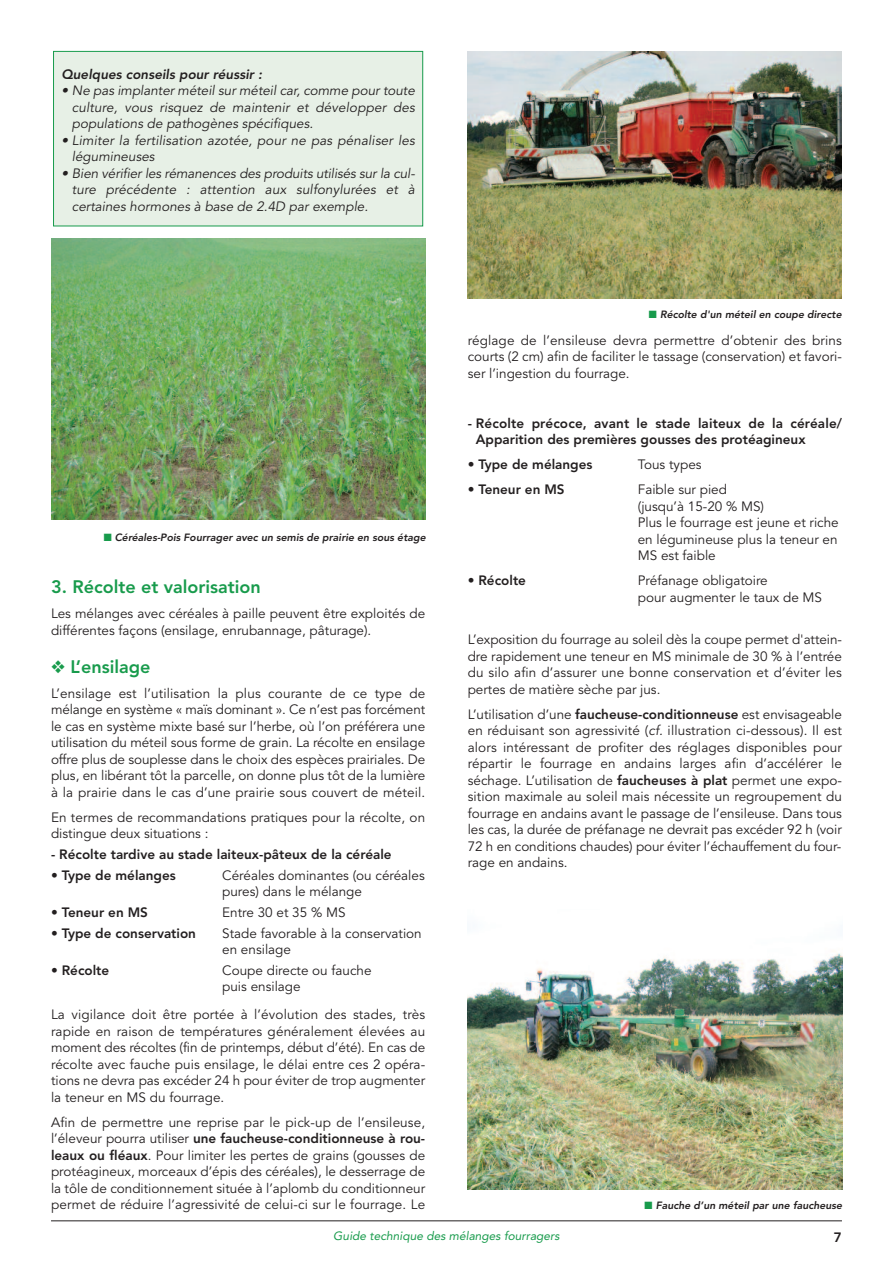
<style>
.page{position:relative;width:893px;height:1263px;background:#fff}
.page>*{position:absolute;margin:0;border:0;box-sizing:border-box;transform-origin:0 0}
.t1{font:800 18px "Avenir";color:#189b4c}
.t2{font:13.5px/16.5px "Avenir";color:#231f20}
.t3{font:italic 13.5px/16.5px "Avenir";color:#231f20;text-align:justify}
.t4{font:800 13.5px/16.5px "Avenir";color:#231f20}
.t5{font:italic 800 13.5px "Avenir";color:#231f20}
.t6{font:italic 12px "Avenir";color:#189b4c}
.t7{font:italic 800 10.5px "Avenir";color:#231f20}
.s1{color:#189b4c}
.s2{font-weight:800}
.s3{font-style:italic}
</style>
<div class="page">
<div style="left:54px;top:52px;width:368px;height:174px;background:#e7f0e6"></div>
<div style="left:53px;top:51px;width:370px;height:175px;border:1px solid #189b4c"></div>
<hr style="left:51px;top:1220px;width:791px;height:1px;background:#231f20">
<img style="left:51px;top:238px;width:375px;height:282px">
<img style="left:467px;top:51px;width:375px;height:247px">
<img style="left:468px;top:953px;width:374px;height:236px">
<p class="t5" style="left:61px;top:66px;width:202px">Quelques conseils pour réussir :</p>
<p class="t3" style="left:72px;top:83px;width:344px;text-indent:-10px">• Ne pas implanter méteil sur méteil car, comme pour toute culture, vous risquez de maintenir et développer des populations de pathogènes spécifiques.</p>
<p class="t3" style="left:72px;top:132px;width:344px;text-indent:-11px">• Limiter la fertilisation azotée, pour ne pas pénaliser les légumineuses</p>
<p class="t3" style="left:72px;top:165px;width:344px;text-indent:-11px">• Bien vérifier les rémanences des produits utilisés sur la cul&shy;ture précédente : attention aux sulfonylurées et à certaines hormones à base de 2.4D par exemple.</p>
<p class="t7" style="left:104px;top:531px;width:323px"><span class="s1">■</span> Céréales-Pois Fourrager avec un semis de prairie en sous étage</p>
<h1 class="t1" style="left:51px;top:573px;width:211px">3. Récolte et valorisation</h1>
<p class="t2" style="left:51px;top:605px;width:376px">Les mélanges avec céréales à paille peuvent être exploités de différentes façons (ensilage, enrubannage, pâturage).</p>
<h1 class="t1" style="left:51px;top:652px;width:101px">❖ L’ensilage</h1>
<p class="t2" style="left:51px;top:685px;width:376px;text-align:justify">L’ensilage est l’utilisation la plus courante de ce type de mélange en système « maïs dominant ». Ce n’est pas forcément le cas en système mixte basé sur l’herbe, où l’on préférera une utilisation du méteil sous forme de grain. La récolte en ensilage offre plus de souplesse dans le choix des espèces prairiales. De plus, en libérant tôt la parcelle, on donne plus tôt de la lumière à la prairie dans le cas d’une prairie sous couvert de méteil.</p>
<p class="t2" style="left:51px;top:809px;width:376px">En termes de recommandations pratiques pour la récolte, on distingue deux situations :</p>
<p class="t4" style="left:51px;top:846px;width:342px">- Récolte tardive au stade laiteux-pâteux de la céréale</p>
<p class="t4" style="left:51px;top:867px;width:126px">• Type de mélanges</p>
<p class="t2" style="left:222px;top:867px;width:204px">Céréales dominantes (ou céréales pures) dans le mélange</p>
<p class="t4" style="left:51px;top:904px;width:98px">• Teneur en MS</p>
<p class="t2" style="left:222px;top:904px;width:125px">Entre 30 et 35 % MS</p>
<p class="t4" style="left:51px;top:925px;width:147px">• Type de conservation</p>
<p class="t2" style="left:222px;top:925px;width:201px">Stade favorable à la conservation en ensilage</p>
<p class="t4" style="left:51px;top:962px;width:60px">• Récolte</p>
<p class="t2" style="left:222px;top:962px;width:151px">Coupe directe ou fauche puis ensilage</p>
<p class="t2" style="left:51px;top:1007px;width:376px;text-align:justify">La vigilance doit être portée à l’évolution des stades, très rapide en raison de températures généralement élevées au moment des récoltes (fin de printemps, début d’été). En cas de récolte avec fauche puis ensilage, le délai entre ces 2 opéra&shy;tions ne devra pas excéder 24 h pour éviter de trop augmenter la teneur en MS du fourrage.</p>
<p class="t2" style="left:51px;top:1114px;width:376px;text-align:justify">Afin de permettre une reprise par le pick-up de l’ensileuse, l’éleveur pourra utiliser <span class="s2">une faucheuse-conditionneuse à rou&shy;leaux ou fléaux</span>. Pour limiter les pertes de grains (gousses de protéagineux, morceaux d’épis des céréales), le desserrage de la tôle de conditionnement située à l’aplomb du conditionneur permet de réduire l’agressivité de celui-ci sur le fourrage. Le</p>
<p class="t7" style="left:649px;top:308px;width:194px"><span class="s1">■</span> Récolte d'un méteil en coupe directe</p>
<p class="t2" style="left:468px;top:332px;width:376px;text-align:justify">réglage de l’ensileuse devra permettre d’obtenir des brins courts (2 cm) afin de faciliter le tassage (conservation) et favori&shy;ser l’ingestion du fourrage.</p>
<p class="t4" style="left:476px;top:415px;width:368px;text-indent:-8px">- Récolte précoce, avant le stade laiteux de la céréale/<br>Apparition des premières gousses des protéagineux</p>
<p class="t4" style="left:468px;top:456px;width:126px">• Type de mélanges</p>
<p class="t2" style="left:638px;top:456px;width:65px">Tous types</p>
<p class="t4" style="left:468px;top:481px;width:98px">• Teneur en MS</p>
<p class="t2" style="left:638px;top:481px;width:202px">Faible sur pied<br>(jusqu’à 15-20 % MS)<br>Plus le fourrage est jeune et riche en légumineuse plus la teneur en<br>MS est faible</p>
<p class="t4" style="left:468px;top:572px;width:60px">• Récolte</p>
<p class="t2" style="left:638px;top:572px;width:186px">Préfanage obligatoire<br>pour augmenter le taux de MS</p>
<p class="t2" style="left:468px;top:631px;width:376px;text-align:justify">L’exposition du fourrage au soleil dès la coupe permet d'attein&shy;dre rapidement une teneur en MS minimale de 30 % à l’entrée du silo afin d’assurer une bonne conservation et d’éviter les pertes de matière sèche par jus.</p>
<p class="t2" style="left:468px;top:706px;width:376px;text-align:justify">L’utilisation d’une <span class="s2">faucheuse-conditionneuse</span> est envisageable en réduisant son agressivité (<span class="s3">cf.</span> illustration ci-dessous). Il est alors intéressant de profiter des réglages disponibles pour répartir le fourrage en andains larges afin d’accélérer le séchage. L’utilisation de <span class="s2">faucheuses à plat</span> permet une expo&shy;sition maximale au soleil mais nécessite un regroupement du fourrage en andains avant le passage de l’ensileuse. Dans tous les cas, la durée de préfanage ne devrait pas excéder 92 h (voir 72 h en conditions chaudes) pour éviter l’échauffement du four&shy;rage en andains.</p>
<p class="t7" style="left:645px;top:1199px;width:199px"><span class="s1">■</span> Fauche d’un méteil par une faucheuse</p>
<p class="t6" style="left:333px;top:1229px;width:228px">Guide technique des mélanges fourragers</p>
<p class="t4" style="left:834px;top:1229px;width:9px">7</p>
</div>
